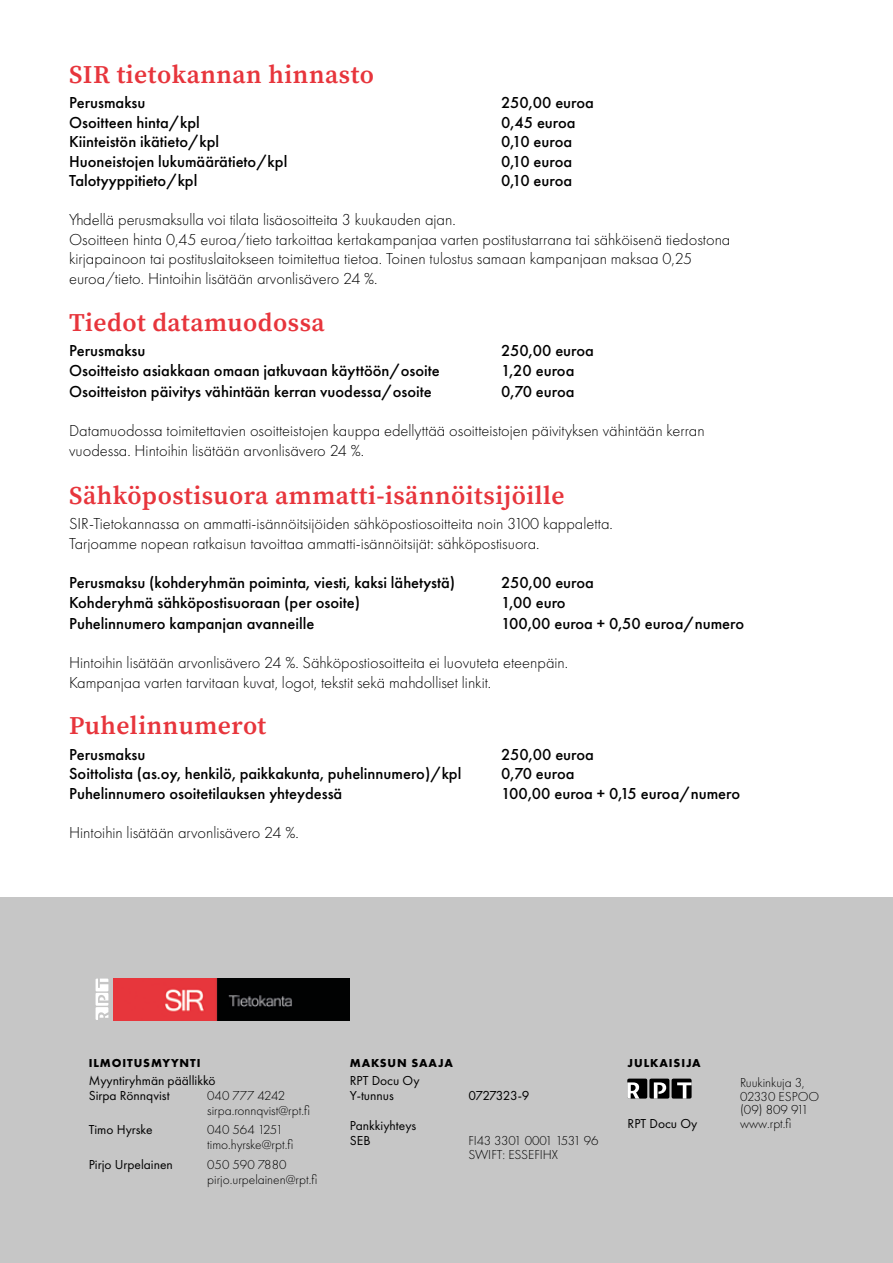
<style>
.page{position:relative;width:893px;height:1263px;background:#fff}
.page>*{position:absolute;margin:0;border:0;box-sizing:border-box;transform-origin:0 0}
.t1{font:600 25.5px "Source Serif Pro";letter-spacing:.02em;color:#e7353c}
.t2{font:300 16.5px/19.5px "Futura PT";color:#000}
.t3{font:500 16.5px "Futura PT";color:#000}
.t4{font:300 13.5px/13.5px "Futura PT";color:#000}
.t5{font:13.5px/15px "Futura PT";color:#000}
.t6{font:13.5px "Futura PT";letter-spacing:-.05em;color:#000}
.t7{font:700 12px "Futura PT";letter-spacing:.075em;color:#000}
</style>
<div class="page">
<div style="left:0;top:897px;width:893px;height:366px;background:#c6c6c6"></div>
<img style="left:113px;top:978px;width:237px;height:42px">
<svg style="left:96px;top:978px;width:12px;height:42px"></svg>
<div style="left:672px;top:1078px;width:20px;height:20px;background:#000;border-radius:2px"></div>
<svg style="left:677px;top:1082px;width:15px;height:16px"></svg>
<div style="left:649px;top:1078px;width:20px;height:20px;background:#000;border-radius:2px"></div>
<svg style="left:654px;top:1082px;width:12px;height:16px"></svg>
<div style="left:627px;top:1078px;width:20px;height:20px;background:#000;border-radius:2px"></div>
<svg style="left:627px;top:1082px;width:12px;height:16px"></svg>
<h1 class="t1" style="left:69px;top:57px;width:306px">SIR tietokannan hinnasto</h1>
<p class="t3" style="left:69px;top:93px;width:78px">Perusmaksu</p>
<p class="t3" style="left:501px;top:93px;width:94px">250,00 euroa</p>
<p class="t3" style="left:69px;top:112px;width:132px">Osoitteen hinta/kpl</p>
<p class="t3" style="left:501px;top:112px;width:76px">0,45 euroa</p>
<p class="t3" style="left:69px;top:132px;width:152px">Kiinteistön ikätieto/kpl</p>
<p class="t3" style="left:501px;top:132px;width:73px">0,10 euroa</p>
<p class="t3" style="left:69px;top:151px;width:220px">Huoneistojen lukumäärätieto/kpl</p>
<p class="t3" style="left:501px;top:151px;width:73px">0,10 euroa</p>
<p class="t3" style="left:69px;top:171px;width:130px">Talotyyppitieto/kpl</p>
<p class="t3" style="left:501px;top:171px;width:73px">0,10 euroa</p>
<p class="t2" style="left:69px;top:210px;width:663px">Yhdellä perusmaksulla voi tilata lisäosoitteita 3 kuukauden ajan.<br>Osoitteen hinta 0,45 euroa/tieto tarkoittaa kertakampanjaa varten postitustarrana tai sähköisenä tiedostona kirjapainoon tai postituslaitokseen toimitettua tietoa. Toinen tulostus samaan kampanjaan maksaa 0,25 euroa/tieto. Hintoihin lisätään arvonlisävero 24 %.</p>
<h1 class="t1" style="left:69px;top:305px;width:257px">Tiedot datamuodossa</h1>
<p class="t3" style="left:69px;top:341px;width:78px">Perusmaksu</p>
<p class="t3" style="left:501px;top:341px;width:94px">250,00 euroa</p>
<p class="t3" style="left:69px;top:360px;width:372px">Osoitteisto asiakkaan omaan jatkuvaan käyttöön/osoite</p>
<p class="t3" style="left:501px;top:360px;width:75px">1,20 euroa</p>
<p class="t3" style="left:69px;top:382px;width:364px">Osoitteiston päivitys vähintään kerran vuodessa/osoite</p>
<p class="t3" style="left:501px;top:382px;width:75px">0,70 euroa</p>
<p class="t2" style="left:69px;top:421px;width:637px">Datamuodossa toimitettavien osoitteistojen kauppa edellyttää osoitteistojen päivityksen vähintään kerran vuodessa. Hintoihin lisätään arvonlisävero 24 %.</p>
<h1 class="t1" style="left:69px;top:478px;width:497px">Sähköpostisuora ammatti-isännöitsijöille</h1>
<p class="t2" style="left:69px;top:514px;width:545px">SIR-Tietokannassa on ammatti-isännöitsijöiden sähköpostiosoitteita noin 3100 kappaletta.<br>Tarjoamme nopean ratkaisun tavoittaa ammatti-isännöitsijät: sähköpostisuora.</p>
<p class="t3" style="left:69px;top:573px;width:388px">Perusmaksu (kohderyhmän poiminta, viesti, kaksi lähetystä)</p>
<p class="t3" style="left:501px;top:573px;width:94px">250,00 euroa</p>
<p class="t3" style="left:69px;top:592px;width:292px">Kohderyhmä sähköpostisuoraan (per osoite)</p>
<p class="t3" style="left:501px;top:592px;width:66px">1,00 euro</p>
<p class="t3" style="left:69px;top:614px;width:247px">Puhelinnumero kampanjan avanneille</p>
<p class="t3" style="left:501px;top:614px;width:244px">100,00 euroa + 0,50 euroa/numero</p>
<p class="t2" style="left:69px;top:653px;width:501px">Hintoihin lisätään arvonlisävero 24 %. Sähköpostiosoitteita ei luovuteta eteenpäin.<br>Kampanjaa varten tarvitaan kuvat, logot, tekstit sekä mahdolliset linkit.</p>
<h1 class="t1" style="left:69px;top:708px;width:199px">Puhelinnumerot</h1>
<p class="t3" style="left:69px;top:744px;width:78px">Perusmaksu</p>
<p class="t3" style="left:501px;top:744px;width:94px">250,00 euroa</p>
<p class="t3" style="left:69px;top:764px;width:394px">Soittolista (as.oy, henkilö, paikkakunta, puhelinnumero)/kpl</p>
<p class="t3" style="left:501px;top:764px;width:75px">0,70 euroa</p>
<p class="t3" style="left:69px;top:783px;width:275px">Puhelinnumero osoitetilauksen yhteydessä</p>
<p class="t3" style="left:501px;top:783px;width:240px">100,00 euroa + 0,15 euroa/numero</p>
<p class="t2" style="left:69px;top:822px;width:231px">Hintoihin lisätään arvonlisävero 24 %.</p>
<p class="t7" style="left:89px;top:1055px;width:113px">ILMOITUSMYYNTI</p>
<p class="t5" style="left:89px;top:1073px;width:128px">Myyntiryhmän päällikkö<br>Sirpa Rönnqvist</p>
<p class="t4" style="left:207px;top:1088px;width:104px;line-height:15px">040 777 4242 sirpa.ronnqvist@rpt.fi</p>
<p class="t5" style="left:89px;top:1122px;width:65px">Timo Hyrske</p>
<p class="t4" style="left:207px;top:1122px;width:88px;line-height:15px">040 564 1251 timo.hyrske@rpt.fi</p>
<p class="t5" style="left:89px;top:1156px;width:86px">Pirjo Urpelainen</p>
<p class="t4" style="left:207px;top:1157px;width:112px;line-height:15px">050 590 7880 pirjo.urpelainen@rpt.fi</p>
<p class="t7" style="left:350px;top:1055px;width:105px">MAKSUN SAAJA</p>
<p class="t5" style="left:350px;top:1073px;width:71px">RPT Docu Oy<br>Y-tunnus</p>
<p class="t5" style="left:350px;top:1118px;width:68px">Pankkiyhteys<br>SEB</p>
<p class="t6" style="left:468px;top:1087px;width:63px">0727323-9</p>
<p class="t4" style="left:468px;top:1134px;width:132px">FI43 3301 0001 1531 96<br>SWIFT: ESSEFIHX</p>
<p class="t7" style="left:628px;top:1055px;width:75px">JULKAISIJA</p>
<p class="t4" style="left:740px;top:1076px;width:81px">Ruukinkuja 3,<br>02330 ESPOO (09) 809 911</p>
<p class="t5" style="left:628px;top:1116px;width:71px">RPT Docu Oy</p>
<p class="t4" style="left:740px;top:1117px;width:53px">www.rpt.fi</p>
</div>
